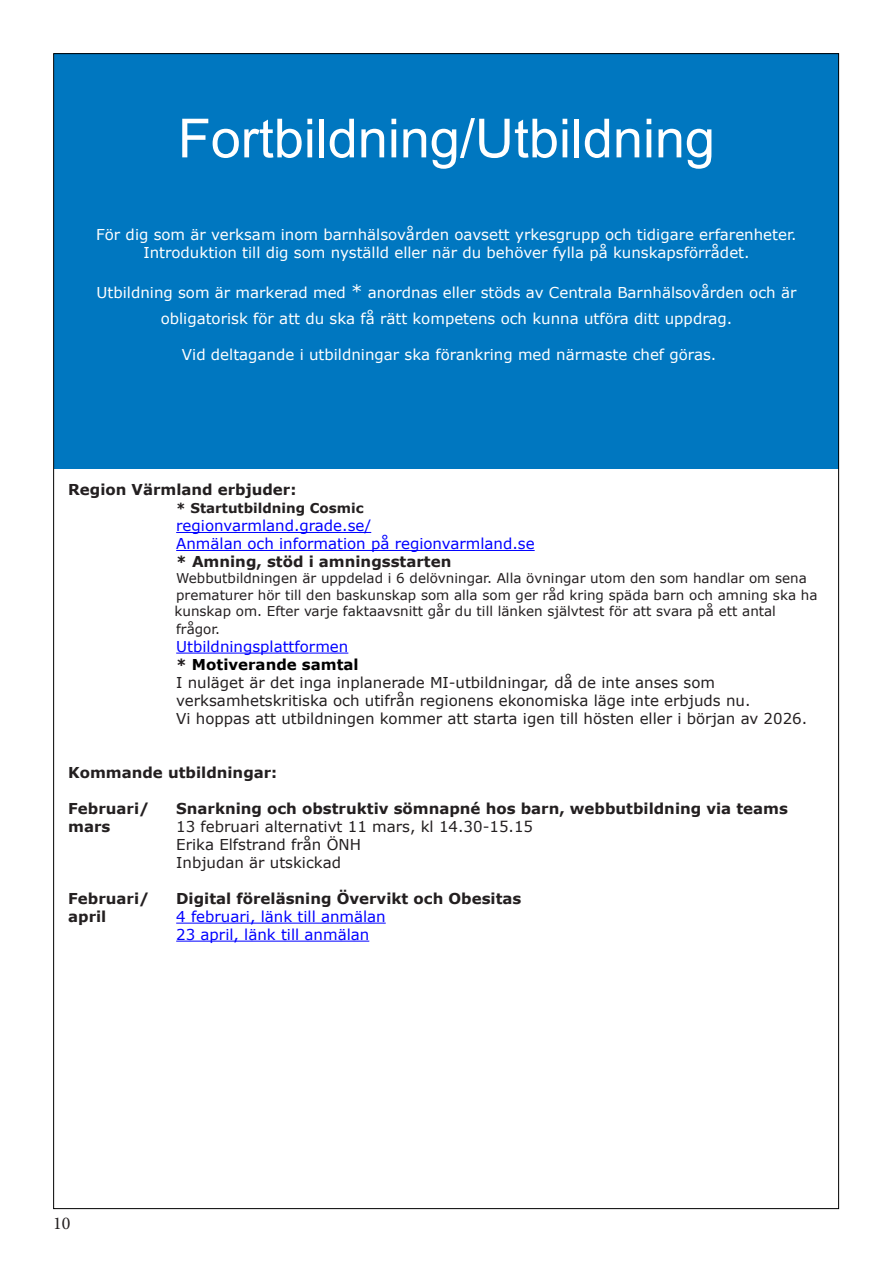
<style>
.page{position:relative;width:893px;height:1263px;background:#fff}
.page>*{position:absolute;margin:0;border:0;box-sizing:border-box;transform-origin:0 0}
.t1{font:54px "Arial";color:#fff}
.t2{font:18px "Minion Pro";color:#231f20}
.t3{font:15px "Verdana";color:#fff}
.t4{font:15px "Verdana";color:#231f20}
.t5{font:700 15px "Verdana";color:#231f20}
.t6{font:15px "Verdana";color:#00f}
.t7{font:700 15px "Verdana";color:#000}
.t8{font:13.5px/16.2px "Verdana";color:#231f20}
.t9{font:700 13.5px "Verdana";color:#231f20}
.s1{font-size:18px}
.s2{color:#231f20}
</style>
<div class="page">
<hr style="left:176px;top:532px;width:195px;height:1px;background:#00f">
<hr style="left:176px;top:550px;width:359px;height:1px;background:#00f">
<hr style="left:176px;top:653px;width:172px;height:1px;background:#00f">
<hr style="left:176px;top:923px;width:210px;height:1px;background:#00f">
<hr style="left:176px;top:941px;width:193px;height:1px;background:#00f">
<div style="left:54px;top:53px;width:785px;height:416px;background:#0077c0"></div>
<p class="t1" style="left:178px;top:101px;width:539px">Fortbildning/Utbildning</p>
<p class="t3" style="left:96px;top:224px;width:702px">För dig som är verksam inom barnhälsovården oavsett yrkesgrupp och tidigare erfarenheter.</p>
<p class="t3" style="left:143px;top:242px;width:608px">Introduktion till dig som nyställd eller när du behöver fylla på kunskapsförrådet.</p>
<p class="t3" style="left:97px;top:282px;width:701px">Utbildning som är markerad med <span class="s1">*</span> anordnas eller stöds av Centrala Barnhälsovården och är</p>
<p class="t3" style="left:161px;top:308px;width:573px">obligatorisk för att du ska få rätt kompetens och kunna utföra ditt uppdrag.</p>
<p class="t3" style="left:182px;top:344px;width:536px">Vid deltagande i utbildningar ska förankring med närmaste chef göras.</p>
<p class="t5" style="left:68px;top:479px;width:230px">Region Värmland erbjuder:</p>
<p class="t9" style="left:176px;top:499px;width:189px">* Startutbildning Cosmic</p>
<p class="t6" style="left:176px;top:515px;width:197px">regionvarmland.grade.se/</p>
<p class="t6" style="left:176px;top:533px;width:360px">Anmälan och information på regionvarmland.se</p>
<p class="t5" style="left:176px;top:551px;width:277px">* Amning, stöd i amningsstarten</p>
<p class="t8" style="left:174px;top:570px;width:644px">Webbutbildningen är uppdelad i 6 delövningar. Alla övningar utom den som handlar om sena prematurer hör till den baskunskap som alla som ger råd kring späda barn och amning ska ha kunskap om. Efter varje faktaavsnitt går du till länken självtest för att svara på ett antal</p>
<p class="t8" style="left:176px;top:621px;width:45px">frågor.</p>
<p class="t6" style="left:176px;top:636px;width:174px">Utbildningsplattformen</p>
<p class="t7" style="left:176px;top:654px;width:184px"><span class="s2">*</span> Motiverande samtal</p>
<p class="t4" style="left:176px;top:672px;width:540px">I nuläget är det inga inplanerade MI-utbildningar, då de inte anses som</p>
<p class="t4" style="left:176px;top:690px;width:576px">verksamhetskritiska och utifrån regionens ekonomiska läge inte erbjuds nu.</p>
<p class="t4" style="left:176px;top:708px;width:633px">Vi hoppas att utbildningen kommer att starta igen till hösten eller i början av 2026.</p>
<p class="t5" style="left:68px;top:762px;width:211px">Kommande utbildningar:</p>
<p class="t5" style="left:68px;top:798px;width:83px">Februari/</p>
<p class="t5" style="left:176px;top:798px;width:613px">Snarkning och obstruktiv sömnapné hos barn, webbutbildning via teams</p>
<p class="t5" style="left:68px;top:816px;width:44px">mars</p>
<p class="t4" style="left:176px;top:816px;width:358px">13 februari alternativt 11 mars, kl 14.30-15.15</p>
<p class="t4" style="left:176px;top:834px;width:186px">Erika Elfstrand från ÖNH</p>
<p class="t4" style="left:176px;top:852px;width:166px">Inbjudan är utskickad</p>
<p class="t5" style="left:68px;top:888px;width:83px">Februari/</p>
<p class="t5" style="left:176px;top:888px;width:347px">Digital föreläsning Övervikt och Obesitas</p>
<p class="t5" style="left:68px;top:906px;width:40px">april</p>
<p class="t6" style="left:176px;top:906px;width:211px">4 februari, länk till anmälan</p>
<p class="t6" style="left:176px;top:924px;width:195px">23 april, länk till anmälan</p>
<p class="t2" style="left:53px;top:1211px;width:19px">10</p>
</div>
